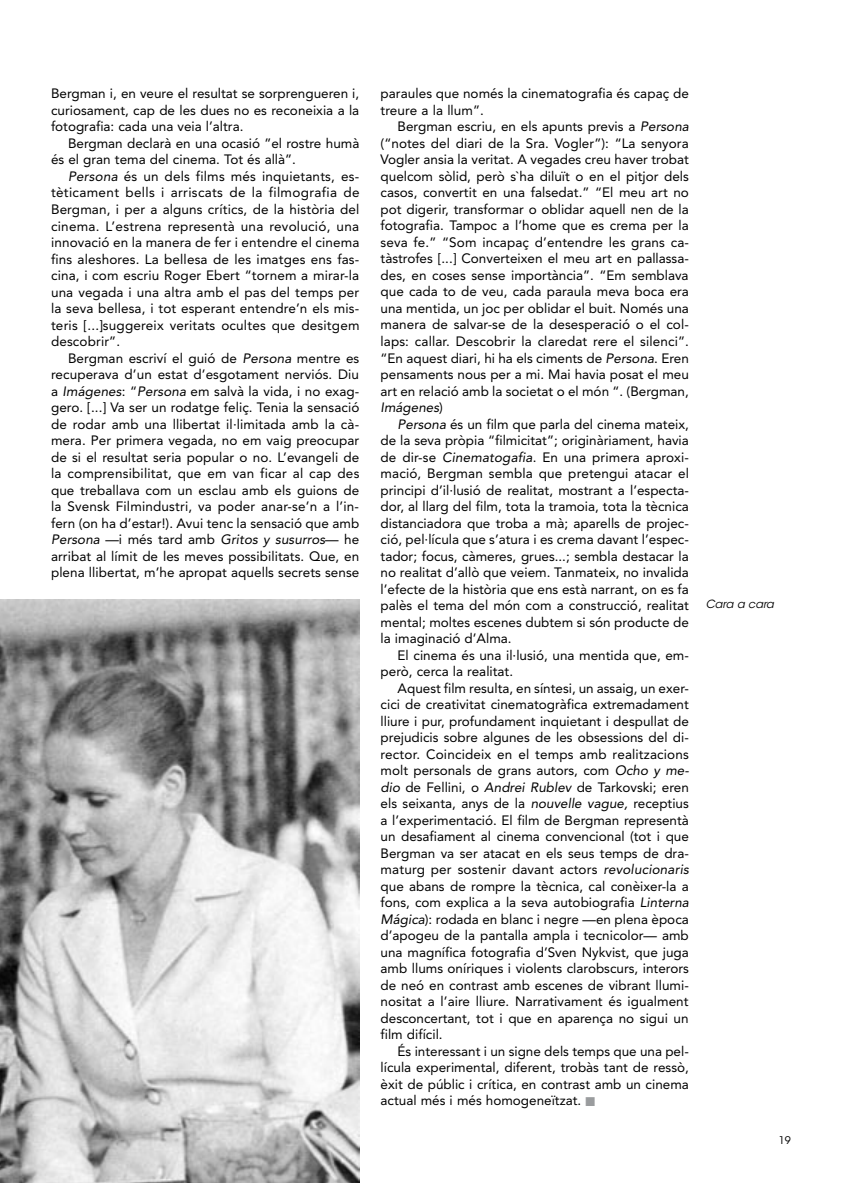
<style>
.page{position:relative;width:842px;height:1183px;background:#fff}
.page>*{position:absolute;margin:0;border:0;box-sizing:border-box;transform-origin:0 0}
.t1{font:13.5px/16.5px "Avenir LT Std";color:#000;text-align:justify}
.t2{font:italic 11.25px "ITC Avant Garde Std";color:#000}
.t3{font:10.5px "ITC Avant Garde Std";color:#000}
.s1{font-style:italic}
.s2{color:#9a9c9e}
</style>
<div class="page">
<img style="left:0;top:599px;width:359px;height:583px">
<p class="t1" style="left:51px;top:86px;width:310px">Bergman i, en veure el resultat se sorprengueren i, curiosament, cap de les dues no es reconeixia a la fotografia: cada una veia l’altra.</p>
<p class="t1" style="left:51px;top:135px;width:310px;text-indent:17px">Bergman declarà en una ocasió ”el rostre humà és el gran tema del cinema. Tot és allà”.</p>
<p class="t1" style="left:51px;top:168px;width:310px;text-indent:17px"><span class="s1">Persona</span> és un dels films més inquietants, es&shy;tèticament bells i arriscats de la filmografia de Bergman, i per a alguns crítics, de la història del cinema. L’estrena representà una revolució, una innovació en la manera de fer i entendre el cinema fins aleshores. La bellesa de les imatges ens fas&shy;cina, i com escriu Roger Ebert “tornem a mirar-la una vegada i una altra amb el pas del temps per la seva bellesa, i tot esperant entendre’n els mis&shy;teris [...]suggereix veritats ocultes que desitgem descobrir”.</p>
<p class="t1" style="left:51px;top:349px;width:310px;text-indent:17px">Bergman escriví el guió de <span class="s1">Persona</span> mentre es recuperava d’un estat d’esgotament nerviós. Diu a <span class="s1">Imágenes</span>: “<span class="s1">Persona</span> em salvà la vida, i no exag&shy;gero. [...] Va ser un rodatge feliç. Tenia la sensació de rodar amb una llibertat il·limitada amb la cà&shy;mera. Per primera vegada, no em vaig preocupar de si el resultat seria popular o no. L’evangeli de la comprensibilitat, que em van ficar al cap des que treballava com un esclau amb els guions de la Svensk Filmindustri, va poder anar-se’n a l’in&shy;fern (on ha d’estar!). Avui tenc la sensació que amb <span class="s1">Persona</span> —i més tard amb <span class="s1">Gritos y susurros</span>— he arribat al límit de les meves possibilitats. Que, en plena llibertat, m’he apropat aquells secrets sense</p>
<p class="t1" style="left:381px;top:85px;width:310px">paraules que només la cinematografia és capaç de treure a la llum”.</p>
<p class="t1" style="left:381px;top:118px;width:310px;text-indent:17px">Bergman escriu, en els apunts previs a <span class="s1">Persona </span>(“notes del diari de la Sra. Vogler”): “La senyora Vogler ansia la veritat. A vegades creu haver trobat quelcom sòlid, però s`ha diluït o en el pitjor dels casos, convertit en una falsedat.” “El meu art no pot digerir, transformar o oblidar aquell nen de la fotografia. Tampoc a l’home que es crema per la seva fe.” “Som incapaç d’entendre les grans ca&shy;tàstrofes [...] Converteixen el meu art en pallassa&shy;des, en coses sense importància”. “Em semblava que cada to de veu, cada paraula meva boca era una mentida, un joc per oblidar el buit. Només una manera de salvar-se de la desesperació o el col· laps: callar. Descobrir la claredat rere el silenci”. “En aquest diari, hi ha els ciments de <span class="s1">Persona</span>. Eren pensaments nous per a mi. Mai havia posat el meu art en relació amb la societat o el món “. (Bergman, <span class="s1">Imágenes</span>)</p>
<p class="t1" style="left:381px;top:415px;width:310px;text-indent:17px"><span class="s1">Persona</span> és un film que parla del cinema mateix, de la seva pròpia “filmicitat”; originàriament, havia de dir-se <span class="s1">Cinematogafia</span>. En una primera aproxi&shy;mació, Bergman sembla que pretengui atacar el principi d’il·lusió de realitat, mostrant a l’especta&shy;dor, al llarg del film, tota la tramoia, tota la tècnica distanciadora que troba a mà; aparells de projec&shy;ció, pel·lícula que s’atura i es crema davant l’espec&shy;tador; focus, càmeres, grues...; sembla destacar la no realitat d’allò que veiem. Tanmateix, no invalida l’efecte de la història que ens està narrant, on es fa palès el tema del món com a construcció, realitat mental; moltes escenes dubtem si són producte de la imaginació d’Alma.</p>
<p class="t1" style="left:381px;top:646px;width:310px;text-indent:17px">El cinema és una il·lusió, una mentida que, em&shy;però, cerca la realitat.</p>
<p class="t1" style="left:381px;top:679px;width:310px;text-indent:17px">Aquest film resulta, en síntesi, un assaig, un exer&shy;cici de creativitat cinematogràfica extremadament lliure i pur, profundament inquietant i despullat de prejudicis sobre algunes de les obsessions del di&shy;rector. Coincideix en el temps amb realitzacions molt personals de grans autors, com <span class="s1">Ocho y me&shy;dio</span> de Fellini, o <span class="s1">Andrei Rublev</span> de Tarkovski; eren els seixanta, anys de la <span class="s1">nouvelle vague,</span> receptius a l’experimentació. El film de Bergman representà un desafiament al cinema convencional (tot i que Bergman va ser atacat en els seus temps de dra&shy;maturg per sostenir davant actors <span class="s1">revolucionaris </span>que abans de rompre la tècnica, cal conèixer-la a fons, com explica a la seva autobiografia <span class="s1">Linterna Mágica</span>): rodada en blanc i negre —en plena època d’apogeu de la pantalla ampla i tecnicolor— amb una magnífica fotografia d’Sven Nykvist, que juga amb llums oníriques i violents clarobscurs, interors de neó en contrast amb escenes de vibrant llumi&shy;nositat a l’aire lliure. Narrativament és igualment desconcertant, tot i que en aparença no sigui un film difícil.</p>
<p class="t1" style="left:381px;top:1042px;width:310px;text-indent:17px">És interessant i un signe dels temps que una pel· lícula experimental, diferent, trobàs tant de ressò, èxit de públic i crítica, en contrast amb un cinema actual més i més homogeneïtzat. <span class="s2">■</span></p>
<p class="t2" style="left:706px;top:596px;width:70px">Cara a cara</p>
<p class="t3" style="left:779px;top:1133px;width:14px">19</p>
</div>
